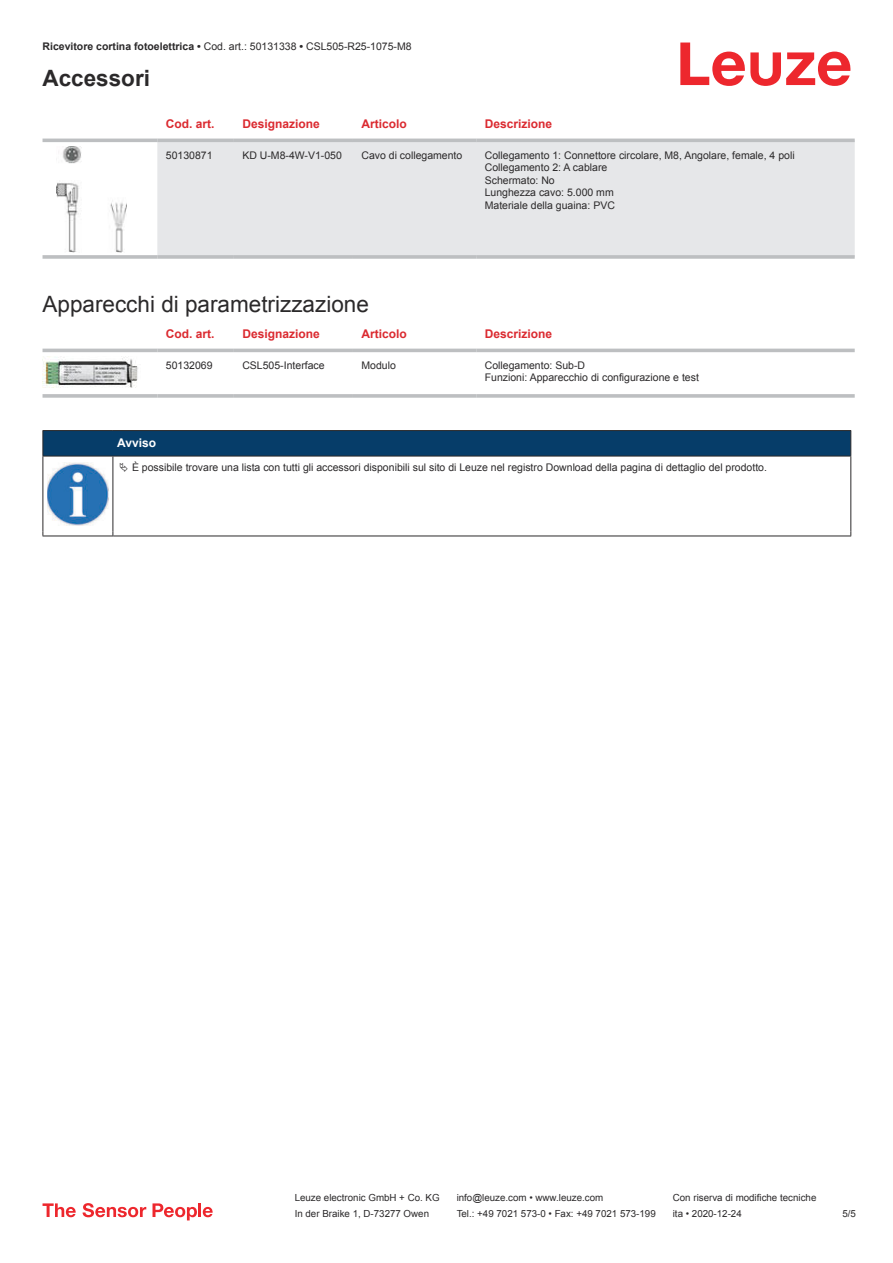
<style>
.page{position:relative;width:893px;height:1263px;background:#fff}
.page>*{position:absolute;margin:0;border:0;box-sizing:border-box;transform-origin:0 0}
.t1{font:22.5px "Arial";color:#2b292a}
.t2{font:700 22.5px "Arial";color:#2b292a}
.t3{font:700 12px "Arial";color:#db2a30}
.t4{font:700 12px "Arial";color:#fff}
.t5{font:10.5px/12.6px "Arial";color:#2b292a}
.t6{font:9.75px "Arial";color:#2b292a}
.s1{font-weight:700}
</style>
<div class="page">
<svg style="left:680px;top:43px;width:170px;height:43px"></svg>
<svg style="left:43px;top:138px;width:812px;height:72px"></svg>
<div style="left:157px;top:142px;width:698px;height:113px;background:#e6e7e9"></div>
<hr style="left:43px;top:139px;width:114px;height:3px;background:#bdbfc1">
<hr style="left:157px;top:139px;width:77px;height:3px;background:#bdbfc1">
<hr style="left:234px;top:139px;width:119px;height:3px;background:#bdbfc1">
<hr style="left:353px;top:139px;width:123px;height:3px;background:#bdbfc1">
<hr style="left:476px;top:139px;width:379px;height:3px;background:#bdbfc1">
<svg style="left:43px;top:255px;width:114px;height:4px"></svg>
<hr style="left:157px;top:255px;width:77px;height:4px;background:#bdbfc1">
<svg style="left:234px;top:255px;width:119px;height:4px"></svg>
<svg style="left:353px;top:255px;width:123px;height:4px"></svg>
<hr style="left:476px;top:255px;width:379px;height:4px;background:#bdbfc1">
<img style="left:56px;top:146px;width:70px;height:107px">
<svg style="left:43px;top:348px;width:812px;height:5px;fill:#efeff0"></svg>
<hr style="left:43px;top:349px;width:114px;height:3px;background:#bdbfc1">
<hr style="left:157px;top:349px;width:77px;height:3px;background:#bdbfc1">
<hr style="left:234px;top:349px;width:119px;height:3px;background:#bdbfc1">
<hr style="left:353px;top:349px;width:123px;height:3px;background:#bdbfc1">
<hr style="left:476px;top:349px;width:379px;height:3px;background:#bdbfc1">
<svg style="left:43px;top:394px;width:114px;height:4px"></svg>
<hr style="left:157px;top:394px;width:77px;height:4px;background:#c5c6c8">
<svg style="left:234px;top:394px;width:119px;height:4px"></svg>
<svg style="left:353px;top:394px;width:123px;height:4px"></svg>
<hr style="left:476px;top:394px;width:379px;height:4px;background:#c5c6c8">
<img style="left:43px;top:356px;width:95px;height:32px">
<svg style="left:44px;top:457px;width:806px;height:79px"></svg>
<hr style="left:43px;top:430px;width:70px;height:1px;background:#2b292a">
<hr style="left:43px;top:456px;width:70px;height:1px;background:#2b292a">
<hr style="left:113px;top:430px;width:738px;height:1px;background:#2b292a">
<div style="left:43px;top:431px;width:808px;height:25px;background:#063d69"></div>
<hr style="left:113px;top:456px;width:738px;height:1px;background:#2b292a">
<hr style="left:43px;top:456px;width:1px;height:75px;background:#2b292a">
<hr style="left:113px;top:456px;width:1px;height:75px;background:#2b292a">
<hr style="left:850px;top:456px;width:1px;height:75px;background:#2b292a">
<hr style="left:43px;top:536px;width:70px;height:1px;background:#2b292a">
<hr style="left:113px;top:536px;width:738px;height:1px;background:#2b292a">
<img style="left:47px;top:462px;width:61px;height:63px">
<div style="left:115px;top:457px;width:734px;height:20px;background:#fff"></div>
<svg style="left:43px;top:1203px;width:33px;height:14px"></svg>
<svg style="left:83px;top:1203px;width:63px;height:14px"></svg>
<svg style="left:153px;top:1203px;width:44px;height:17px"></svg>
<hr style="left:198px;top:1203px;width:3px;height:14px;background:#ed272d">
<svg style="left:203px;top:1207px;width:10px;height:10px"></svg>
<p class="t5" style="left:43px;top:41px;width:371px"><span class="s1">Ricevitore cortina fotoelettrica •</span> Cod. art.: 50131338 <span class="s1">•</span> CSL505-R25-1075-M8</p>
<h1 class="t2" style="left:43px;top:70px;width:109px">Accessori</h1>
<p class="t3" style="left:166px;top:119px;width:50px">Cod. art.</p>
<p class="t3" style="left:242px;top:119px;width:79px">Designazione</p>
<p class="t3" style="left:361px;top:119px;width:47px">Articolo</p>
<p class="t3" style="left:485px;top:119px;width:69px">Descrizione</p>
<p class="t5" style="left:166px;top:150px;width:48px">50130871</p>
<p class="t5" style="left:242px;top:150px;width:101px">KD U-M8-4W-V1-050</p>
<p class="t5" style="left:361px;top:150px;width:102px">Cavo di collegamento</p>
<p class="t5" style="left:485px;top:150px;width:311px">Collegamento 1: Connettore circolare, M8, Angolare, female, 4 poli<br>Collegamento 2: A cablare<br>Schermato: No<br>Lunghezza cavo: 5.000 mm<br>Materiale della guaina: PVC</p>
<h1 class="t1" style="left:43px;top:295px;width:328px">Apparecchi di parametrizzazione</h1>
<p class="t3" style="left:166px;top:329px;width:50px">Cod. art.</p>
<p class="t3" style="left:242px;top:329px;width:79px">Designazione</p>
<p class="t3" style="left:361px;top:329px;width:47px">Articolo</p>
<p class="t3" style="left:485px;top:329px;width:69px">Descrizione</p>
<p class="t5" style="left:166px;top:360px;width:48px">50132069</p>
<p class="t5" style="left:242px;top:360px;width:84px">CSL505-Interface</p>
<p class="t5" style="left:361px;top:360px;width:36px">Modulo</p>
<p class="t5" style="left:485px;top:360px;width:216px">Collegamento: Sub-D<br>Funzioni: Apparecchio di configurazione e test</p>
<p class="t4" style="left:117px;top:439px;width:40px">Avviso</p>
<p class="t5" style="left:132px;top:462px;width:636px">È possibile trovare una lista con tutti gli accessori disponibili sul sito di Leuze nel registro Download della pagina di dettaglio del prodotto.</p>
<p class="t6" style="left:295px;top:1194px;width:146px">Leuze electronic GmbH + Co. KG</p>
<p class="t6" style="left:457px;top:1194px;width:148px">info@leuze.com • www.leuze.com</p>
<p class="t6" style="left:673px;top:1194px;width:145px">Con riserva di modifiche tecniche</p>
<p class="t6" style="left:295px;top:1210px;width:136px">In der Braike 1, D-73277 Owen</p>
<p class="t6" style="left:457px;top:1210px;width:201px">Tel.: +49 7021 573-0 • Fax: +49 7021 573-199</p>
<p class="t6" style="left:673px;top:1210px;width:70px">ita • 2020-12-24</p>
<p class="t6" style="left:842px;top:1210px;width:15px">5 /5</p>
</div>
